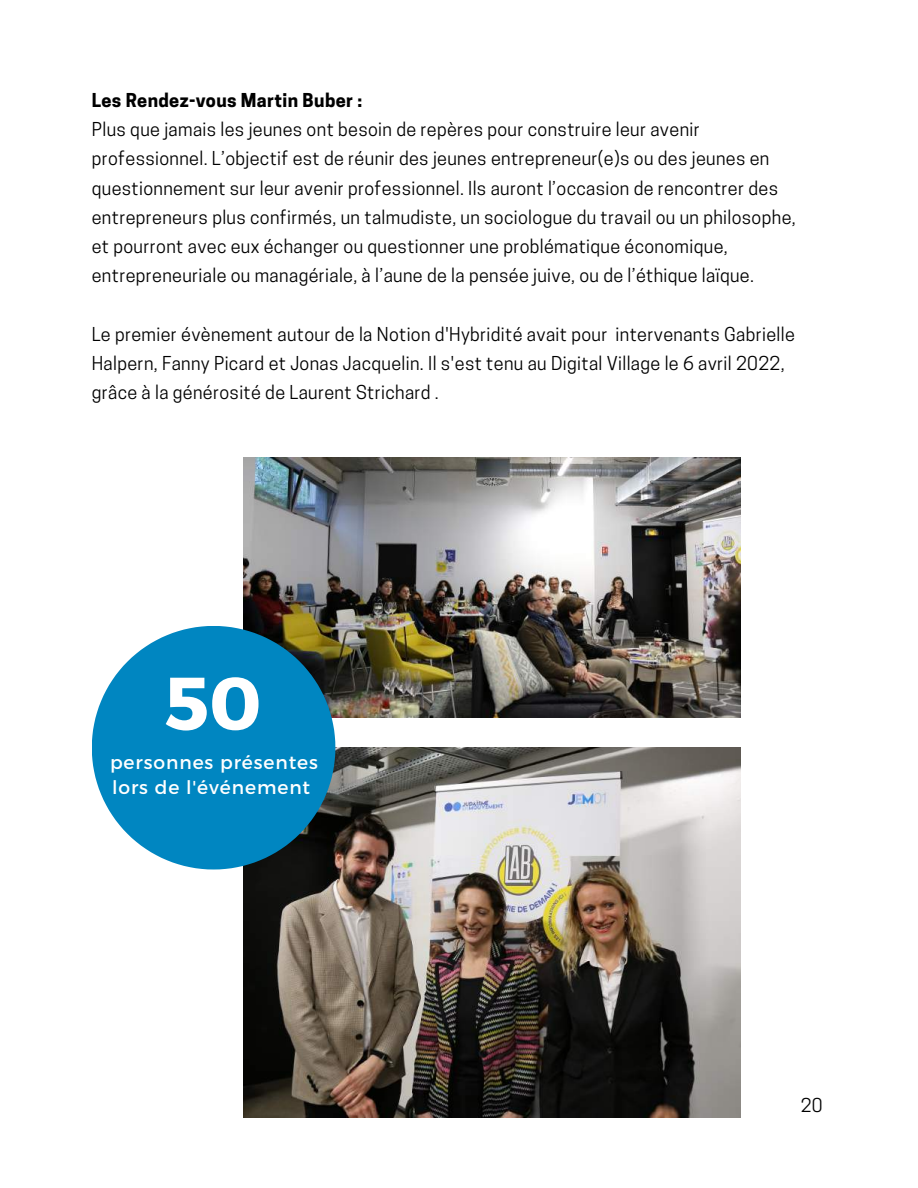
<style>
.page{position:relative;width:918px;height:1188px;background:#fff}
.page>*{position:absolute;margin:0;border:0;box-sizing:border-box;transform-origin:0 0}
.t1{font:700 74.7px "Montserrat";color:#fff}
.t2{font:18.6px/25.3px "Montserrat";letter-spacing:.05em;color:#fff}
.t3{font:18px/29.2px "Cooper Hewitt";letter-spacing:.02em;color:#000}
.t4{font:700 18px "Cooper Hewitt";letter-spacing:.02em;color:#000}
</style>
<div class="page">
<img style="left:243px;top:748px;width:497px;height:370px">
<img style="left:243px;top:457px;width:497px;height:260px">
<svg style="left:92px;top:626px;width:243px;height:244px;background:#2089b5"></svg>
<p class="t4" style="left:92px;top:93px;width:272px">Les Rendez-vous Martin Buber :</p>
<p class="t3" style="left:92px;top:117px;width:705px">Plus que jamais les jeunes ont besoin de repères pour construire leur avenir professionnel. L’objectif est de réunir des jeunes entrepreneur(e)s ou des jeunes en questionnement sur leur avenir professionnel. Ils auront l’occasion de rencontrer des entrepreneurs plus confirmés, un talmudiste, un sociologue du travail ou un philosophe, et pourront avec eux échanger ou questionner une problématique économique, entrepreneuriale ou managériale, à l’aune de la pensée juive, ou de l’éthique laïque.</p>
<p class="t3" style="left:92px;top:322px;width:705px">Le premier évènement autour de la Notion d'Hybridité avait pour intervenants Gabrielle<br>Halpern, Fanny Picard et Jonas Jacquelin. Il s'est tenu au Digital Village le 6 avril 2022, grâce à la générosité de Laurent Strichard .</p>
<h1 class="t1" style="left:165px;top:655px;width:98px">50</h1>
<p class="t2" style="left:110px;top:748px;width:209px">personnes présentes lors de l'événement</p>
<p class="t3" style="left:801px;top:1093px;width:23px">20</p>
</div>
